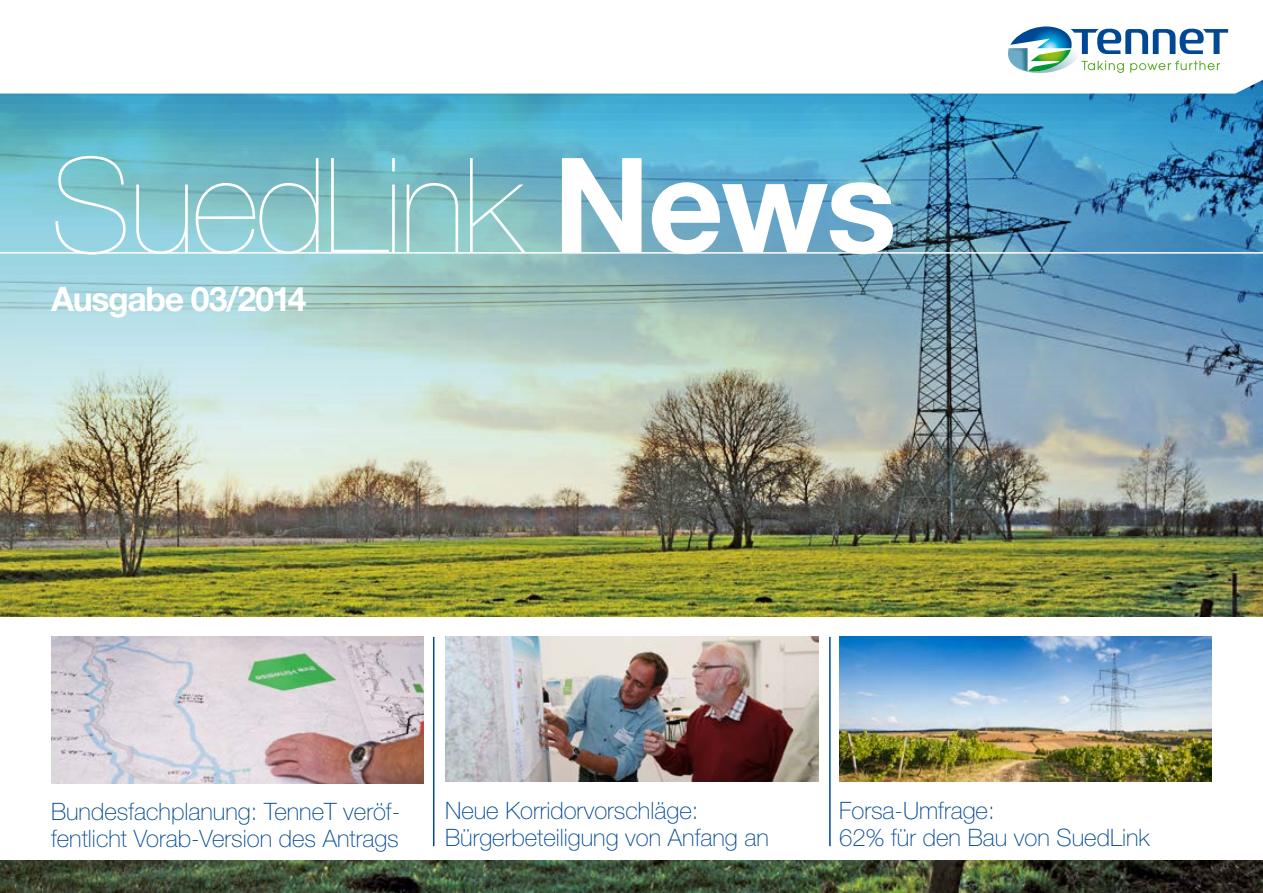
<style>
.page{position:relative;width:1263px;height:893px;background:#fff}
.page>*{position:absolute;margin:0;border:0;box-sizing:border-box;transform-origin:0 0}
.Subheading{font:200 132px "Helvetica Neue LT Pro";letter-spacing:-.02em;color:#fff}
.Subheading-2{font:700 33.75px "Helvetica Neue LT Pro";letter-spacing:-.04em;color:#fff}
.t1{font:100 24px/27px "Helvetica Neue LT Pro";color:#004894}
.s1{font-weight:700}
</style>
<div class="page">
<img style="left:0;top:860px;width:1263px;height:33px">
<img style="left:0;top:94px;width:1263px;height:523px">
<img style="left:445px;top:637px;width:373px;height:145px">
<img style="left:839px;top:637px;width:372px;height:145px">
<hr style="left:433px;top:637px;width:1px;height:209px;background:#004894">
<hr style="left:829px;top:637px;width:2px;height:209px;background:#004894">
<img style="left:51px;top:637px;width:373px;height:147px">
<svg style="left:0;top:29px;width:1263px;height:65px"></svg>
<svg style="left:1005px;top:26px;width:223px;height:49px"></svg>
<hr style="left:0;top:252px;width:1263px;height:2px;background:#fff">
<p class="Subheading" style="left:51px;top:129px;width:847px">SuedLink <span class="s1">News</span></p>
<p class="Subheading-2" style="left:51px;top:278px;width:257px">Ausgabe 03/2014</p>
<p class="t1" style="left:51px;top:798px;width:351px">Bundesfachplanung: TenneT veröf&shy;fentlicht Vorab-Version des Antrags</p>
<p class="t1" style="left:445px;top:797px;width:325px">Neue Korridorvorschläge:<br>Bürgerbeteiligung von Anfang an</p>
<p class="t1" style="left:839px;top:797px;width:157px">Forsa-Umfrage:</p>
<p class="t1" style="left:839px;top:824px;width:312px">62% für den Bau von SuedLink</p>
</div>
